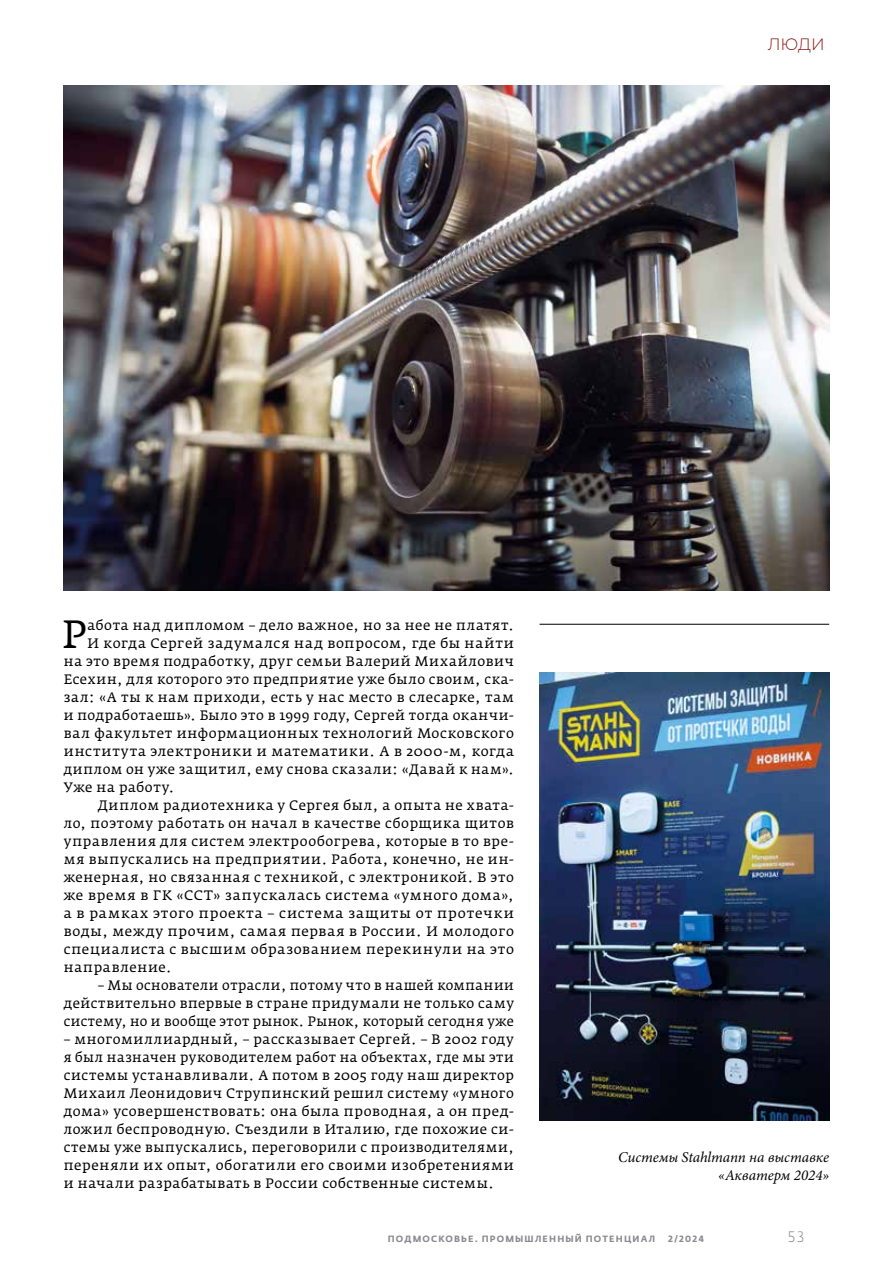
<style>
.page{position:relative;width:893px;height:1263px;background:#fff}
.page>*{position:absolute;margin:0;border:0;box-sizing:border-box;transform-origin:0 0}
.t1{font:39px "Fedra Serif A Pro";color:#000}
.t2{font:300 16.5px "Montserrat";color:#8d1914}
.t3{font:italic 15px/18px "Minion Pro";letter-spacing:-.005em;color:#000;text-align:right}
.t4{font:300 15px "Fedra Sans Pro";color:#8b8a90}
.t5{font:13.5px/18px "Fedra Serif A Pro";letter-spacing:.05em;color:#000;text-align:justify}
.t6{font:700 9px "Fedra Sans Pro";letter-spacing:.13em;color:#8b8a90}
</style>
<div class="page">
<img style="left:64px;top:85px;width:765px;height:505px">
<img style="left:539px;top:673px;width:290px;height:448px">
<hr style="left:539px;top:624px;width:290px;height:1px;background:#000">
<p class="t2" style="left:768px;top:33px;width:59px">ЛЮДИ</p>
<h1 class="t1" style="left:62px;top:610px;width:26px">Р</h1>
<p class="t5" style="left:87px;top:616px;width:428px">абота над дипломом – дело важное, но за нее не платят.</p>
<p class="t5" style="left:87px;top:634px;width:428px">И когда Сергей задумался над вопросом, где бы найти</p>
<p class="t5" style="left:64px;top:652px;width:452px">на это время подработку, друг семьи Валерий Михайлович</p>
<p class="t5" style="left:64px;top:670px;width:452px">Есехин, для которого это предприятие уже было своим, ска-</p>
<p class="t5" style="left:64px;top:688px;width:452px">зал: «А ты к нам приходи, есть у нас место в слесарке, там</p>
<p class="t5" style="left:64px;top:706px;width:452px">и подработаешь». Было это в 1999 году, Сергей тогда оканчи-</p>
<p class="t5" style="left:64px;top:724px;width:452px">вал факультет информационных технологий Московского</p>
<p class="t5" style="left:64px;top:742px;width:452px">института электроники и математики. А в 2000-м, когда</p>
<p class="t5" style="left:64px;top:760px;width:452px">диплом он уже защитил, ему снова сказали: «Давай к нам».</p>
<p class="t5" style="left:64px;top:778px;width:112px">Уже на работу.</p>
<p class="t5" style="left:98px;top:796px;width:418px">Диплом радиотехника у Сергея был, а опыта не хвата-</p>
<p class="t5" style="left:64px;top:814px;width:452px">ло, поэтому работать он начал в качестве сборщика щитов</p>
<p class="t5" style="left:64px;top:832px;width:452px">управления для систем электрообогрева, которые в то вре-</p>
<p class="t5" style="left:64px;top:850px;width:452px">мя выпускались на предприятии. Работа, конечно, не ин-</p>
<p class="t5" style="left:64px;top:868px;width:452px">женерная, но связанная с техникой, с электроникой. В это</p>
<p class="t5" style="left:64px;top:886px;width:452px">же время в ГК «ССТ» запускалась система «умного дома»,</p>
<p class="t5" style="left:64px;top:904px;width:452px">а в рамках этого проекта – система защиты от протечки</p>
<p class="t5" style="left:64px;top:922px;width:452px">воды, между прочим, самая первая в России. И молодого</p>
<p class="t5" style="left:64px;top:940px;width:452px">специалиста с высшим образованием перекинули на это</p>
<p class="t5" style="left:64px;top:958px;width:110px">направление.</p>
<p class="t5" style="left:64px;top:976px;width:452px;text-indent:34px">– Мы основатели отрасли, потому что в нашей компании действительно впервые в стране придумали не только саму систему, но и вообще этот рынок. Рынок, который сегодня уже</p>
<p class="t5" style="left:64px;top:1030px;width:452px">– многомиллиардный, – рассказывает Сергей. – В 2002 году я был назначен руководителем работ на объектах, где мы эти системы устанавливали. А потом в 2005 году наш директор Михаил Леонидович Струпинский решил систему «умного дома» усовершенствовать: она была проводная, а он пред&shy;ложил беспроводную. Съездили в Италию, где похожие си&shy;стемы уже выпускались, переговорили с производителями, переняли их опыт, обогатили его своими изобретениями и начали разрабатывать в России собственные системы.</p>
<p class="t3" style="left:618px;top:1148px;width:213px">Системы Stahlmann на выставке «Акватерм 2024»</p>
<p class="t6" style="left:388px;top:1233px;width:269px">ПОДМОСКОВЬЕ. ПРОМЫШЛЕННЫЙ ПОТЕНЦИАЛ</p>
<p class="t6" style="left:668px;top:1233px;width:37px">2/2024</p>
<p class="t4" style="left:788px;top:1228px;width:18px">53</p>
</div>
